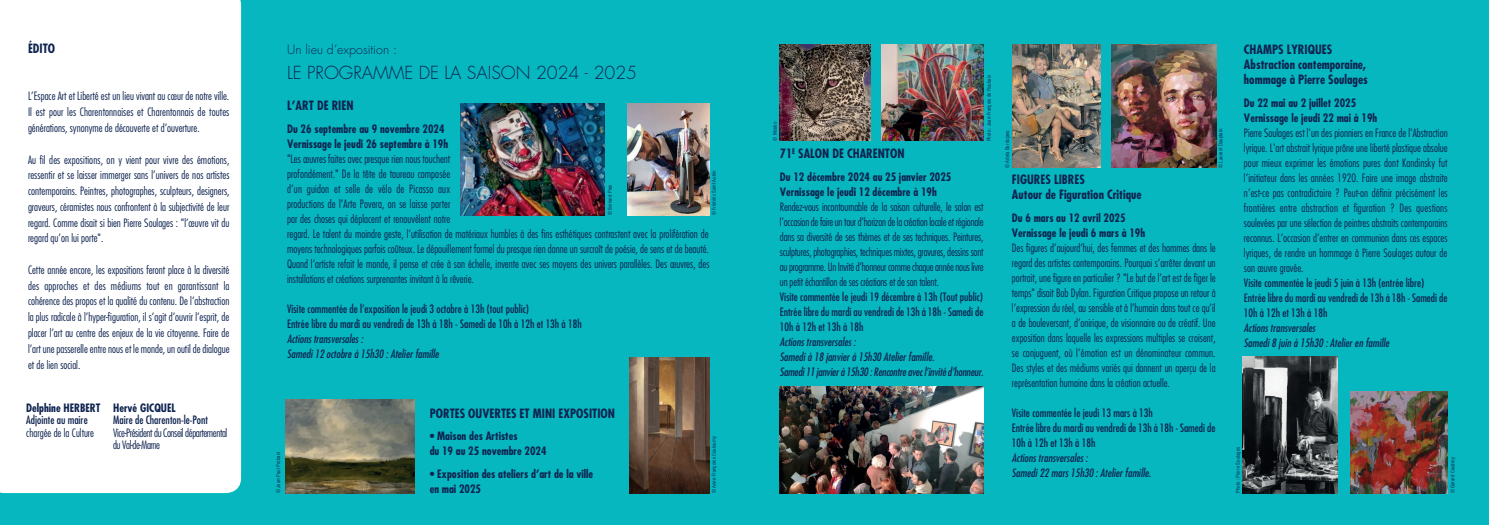
<style>
.page{position:relative;width:1489px;height:525px;background:#fff}
.page>*{position:absolute;margin:0;border:0;box-sizing:border-box;transform-origin:0 0}
.t1{font:300 17.5px "Futura";color:#0e2350}
.t2{font:700 condensed 12.5px "Futura";color:#0e2350}
.t3{font:300 12.5px "Futura";color:#0e2350}
.t4{font:300 condensed 11.25px/15px "Futura";color:#0e2350;text-align:justify}
.t5{font:condensed 11.25px/15px "Futura";color:#0e2350}
.t6{font:700 condensed 11.25px/15px "Futura";color:#0e2350}
.t7{font:italic condensed 11.25px "Futura";color:#0e2350}
.t8{font:italic condensed 11.25px "Futura";letter-spacing:-.02em;color:#0e2350}
.t9{font:300 condensed 11.25px "Futura";letter-spacing:-.03em;color:#0e2350}
.t10{font:condensed 5px "Helvetica";color:#0e2350}
</style>
<div class="page">
<div style="left:0;top:0;width:1488px;height:524px;background:#06b7bf"></div>
<div style="left:0;top:0;width:241px;height:493px;background:#fff"></div>
<img style="left:461px;top:104px;width:143px;height:111px">
<img style="left:285px;top:399px;width:130px;height:94px">
<img style="left:629px;top:357px;width:80px;height:136px">
<img style="left:627px;top:104px;width:82px;height:111px">
<img style="left:1012px;top:44px;width:87px;height:123px">
<img style="left:780px;top:44px;width:90px;height:96px">
<img style="left:1242px;top:356px;width:95px;height:137px">
<img style="left:881px;top:44px;width:102px;height:96px">
<img style="left:1350px;top:392px;width:97px;height:101px">
<img style="left:780px;top:386px;width:203px;height:107px">
<img style="left:1111px;top:44px;width:104px;height:124px">
<div style="left:0;top:0;width:11px;height:12px;background:#fff"></div>
<p class="t2" style="left:28px;top:40px;width:29px">ÉDITO</p>
<p class="t4" style="left:28px;top:88px;width:203px;line-height:15.8px">L’Espace Art et Liberté est un lieu vivant au cœur de notre ville.<br>Il est pour les Charentonnaises et Charentonnais de toutes générations, synonyme de découverte et d’ouverture.</p>
<p class="t4" style="left:28px;top:151px;width:203px;line-height:15.8px">Au fil des expositions, on y vient pour vivre des émotions, ressentir et se laisser immerger sans l’univers de nos artistes contemporains. Peintres, photographes, sculpteurs, designers, graveurs, céramistes nous confrontent à la subjectivité de leur regard. Comme disait si bien Pierre Soulages : "l’œuvre vit du regard qu’on lui porte".</p>
<p class="t4" style="left:28px;top:261px;width:203px;line-height:15.8px">Cette année encore, les expositions feront place à la diversité des approches et des médiums tout en garantissant la cohérence des propos et la qualité du contenu. De l’abstraction la plus radicale à l’hyper-figuration, il s’agit d’ouvrir l’esprit, de placer l’art au centre des enjeux de la vie citoyenne. Faire de l’art une passerelle entre nous et le monde, un outil de dialogue et de lien social.</p>
<p class="t6" style="left:26px;top:400px;width:76px">Delphine HERBERT</p>
<p class="t5" style="left:26px;top:412px;width:63px">Adjointe au maire</p>
<p class="t4" style="left:26px;top:425px;width:69px">chargée de la Culture</p>
<p class="t6" style="left:113px;top:400px;width:64px">Hervé GICQUEL</p>
<p class="t5" style="left:113px;top:412px;width:96px">Maire de Charenton-le-Pont</p>
<p class="t9" style="left:113px;top:425px;width:116px">Vice-Président du Conseil départemental</p>
<p class="t9" style="left:113px;top:438px;width:48px">du Val-de-Marne</p>
<p class="t3" style="left:287px;top:42px;width:111px">Un lieu d’exposition :</p>
<p class="t1" style="left:287px;top:61px;width:351px">LE PROGRAMME DE LA SAISON 2024 - 2025</p>
<p class="t2" style="left:1243px;top:42px;width:90px">CHAMPS LYRIQUES</p>
<p class="t2" style="left:1243px;top:57px;width:124px">Abstraction contemporaine,</p>
<p class="t2" style="left:1243px;top:72px;width:125px">hommage à Pierre Soulages</p>
<p class="t6" style="left:1243px;top:95px;width:114px">Du 22 mai au 2 juillet 2025</p>
<p class="t6" style="left:1243px;top:110px;width:135px">Vernissage le jeudi 22 mai à 19h</p>
<p class="t4" style="left:1243px;top:125px;width:205px">Pierre Soulages est l'un des pionniers en France de l'Abstraction lyrique. L'art abstrait lyrique prône une liberté plastique absolue pour mieux exprimer les émotions pures dont Kandinsky fut l’initiateur dans les années 1920. Faire une image abstraite n’est-ce pas contradictoire ? Peut-on définir précisément les frontières entre abstraction et figuration ? Des questions soulevées par une sélection de peintres abstraits contemporains reconnus. L’occasion d’entrer en communion dans ces espaces lyriques, de rendre un hommage à Pierre Soulages autour de son œuvre gravée.</p>
<p class="t5" style="left:1243px;top:275px;width:182px">Visite commentée le jeudi 5 juin à 13h (entrée libre)</p>
<p class="t5" style="left:1243px;top:290px;width:205px">Entrée libre du mardi au vendredi de 13h à 18h - Samedi de<br>10h à 12h et 13h à 18h</p>
<p class="t7" style="left:1243px;top:320px;width:73px">Actions transversales</p>
<p class="t7" style="left:1243px;top:335px;width:147px">Samedi 8 juin à 15h30 : Atelier en famille</p>
<p class="t10" style="left:985px;top:141px;width:68px;rotate:-90deg">Photo : Jean-François de Roubaix</p>
<p class="t2" style="left:287px;top:98px;width:68px">L’ART DE RIEN</p>
<p class="t6" style="left:287px;top:121px;width:159px">Du 26 septembre au 9 novembre 2024</p>
<p class="t6" style="left:287px;top:136px;width:162px">Vernissage le jeudi 26 septembre à 19h</p>
<p class="t4" style="left:287px;top:151px;width:423px;text-align:left">"Les œuvres faites avec presque rien nous touchent<br>profondément." De la tête de taureau composée<br>d’un guidon et selle de vélo de Picasso aux<br>productions de l’Arte Povera, on se laisse porter<br>par des choses qui déplacent et renouvèlent notre<br>regard. Le talent du moindre geste, l’utilisation de matériaux humbles à des fins esthétiques contrastent avec la prolifération de moyens technologiques parfois coûteux. Le dépouillement formel du presque rien donne un surcroît de poésie, de sens et de beauté.</p>
<p class="t4" style="left:287px;top:256px;width:424px">Quand l’artiste refait le monde, il pense et crée à son échelle, invente avec ses moyens des univers parallèles. Des œuvres, des installations et créations surprenantes invitant à la rêverie.</p>
<p class="t5" style="left:287px;top:301px;width:243px">Visite commentée de l’exposition le jeudi 3 octobre à 13h (tout public)</p>
<p class="t5" style="left:287px;top:316px;width:296px">Entrée libre du mardi au vendredi de 13h à 18h - Samedi de 10h à 12h et 13h à 18h</p>
<p class="t7" style="left:287px;top:331px;width:77px">Actions transversales :</p>
<p class="t7" style="left:287px;top:346px;width:153px">Samedi 12 octobre à 15h30 : Atelier famille</p>
<p class="t10" style="left:772px;top:140px;width:20px;rotate:-90deg">© Mosko</p>
<p class="t10" style="left:1217px;top:168px;width:40px;rotate:-90deg">© Laurent Dauptain</p>
<p class="t10" style="left:1004px;top:168px;width:39px;rotate:-90deg">© Adela Burdujanu</p>
<p class="t2" style="left:780px;top:145px;width:126px">71<sup>E</sup> SALON DE CHARENTON</p>
<p class="t6" style="left:780px;top:169px;width:173px">Du 12 décembre 2024 au 25 janvier 2025</p>
<p class="t6" style="left:780px;top:184px;width:158px">Vernissage le jeudi 12 décembre à 19h</p>
<p class="t4" style="left:780px;top:199px;width:205px">Rendez-vous incontournable de la saison culturelle, le salon est l’occasion de faire un tour d’horizon de la création locale et régionale dans sa diversité de ses thèmes et de ses techniques. Peintures, sculptures, photographies, techniques mixtes, gravures, dessins sont au programme. Un Invité d’honneur comme chaque année nous livre un petit échantillon de ses créations et de son talent.</p>
<p class="t5" style="left:780px;top:289px;width:205px">Visite commentée le jeudi 19 décembre à 13h (Tout public)</p>
<p class="t5" style="left:780px;top:304px;width:205px">Entrée libre du mardi au vendredi de 13h à 18h - Samedi de<br>10h à 12h et 13h à 18h</p>
<p class="t7" style="left:780px;top:334px;width:77px">Actions transversales :</p>
<p class="t7" style="left:780px;top:349px;width:156px">Samedi à 18 janvier à 15h30 Atelier famille.</p>
<p class="t8" style="left:780px;top:364px;width:205px">Samedi 11 janvier à 15h30 : Rencontre avec l’invité d’honneur.</p>
<p class="t10" style="left:711px;top:215px;width:46px;rotate:-90deg">© Frédéric Saint Aubin</p>
<p class="t2" style="left:1011px;top:172px;width:74px">FIGURES LIBRES</p>
<p class="t2" style="left:1011px;top:187px;width:131px">Autour de Figuration Critique</p>
<p class="t6" style="left:1011px;top:210px;width:115px">Du 6 mars au 12 avril 2025</p>
<p class="t6" style="left:1011px;top:225px;width:135px">Vernissage le jeudi 6 mars à 19h</p>
<p class="t4" style="left:1011px;top:240px;width:205px">Des figures d’aujourd’hui, des femmes et des hommes dans le regard des artistes contemporains. Pourquoi s’arrêter devant un portrait, une figure en particulier ? "Le but de l’art est de figer le temps" disait Bob Dylan. Figuration Critique propose un retour à l’expression du réel, au sensible et à l’humain dans tout ce qu’il a de bouleversant, d’onirique, de visionnaire ou de créatif. Une exposition dans laquelle les expressions multiples se croisent, se conjuguent, où l’émotion est un dénominateur commun.<br>Des styles et des médiums variés qui donnent un aperçu de la représentation humaine dans la création actuelle.</p>
<p class="t5" style="left:1011px;top:405px;width:142px">Visite commentée le jeudi 13 mars à 13h</p>
<p class="t5" style="left:1011px;top:420px;width:205px">Entrée libre du mardi au vendredi de 13h à 18h - Samedi de<br>10h à 12h et 13h à 18h</p>
<p class="t7" style="left:1011px;top:450px;width:77px">Actions transversales :</p>
<p class="t7" style="left:1011px;top:465px;width:141px">Samedi 22 mars 15h30 : Atelier famille.</p>
<p class="t10" style="left:606px;top:215px;width:32px;rotate:-90deg">© Bernard Pras</p>
<p class="t2" style="left:429px;top:404px;width:187px">PORTES OUVERTES ET MINI EXPOSITION</p>
<p class="t6" style="left:429px;top:428px;width:118px">• Maison des Artistes<br>du 19 au 25 novembre 2024</p>
<p class="t6" style="left:429px;top:465px;width:165px">• Exposition des ateliers d’art de la ville en mai 2025</p>
<p class="t10" style="left:711px;top:493px;width:59px;rotate:-90deg">© Anne-Françoise Couloumy</p>
<p class="t10" style="left:1234px;top:493px;width:48px;rotate:-90deg">Photo : Pierre Soulages</p>
<p class="t10" style="left:1449px;top:493px;width:38px;rotate:-90deg">© Gérard Caudroy</p>
<p class="t10" style="left:275px;top:493px;width:43px;rotate:-90deg">© Jean-Paul Probani</p>
</div>
